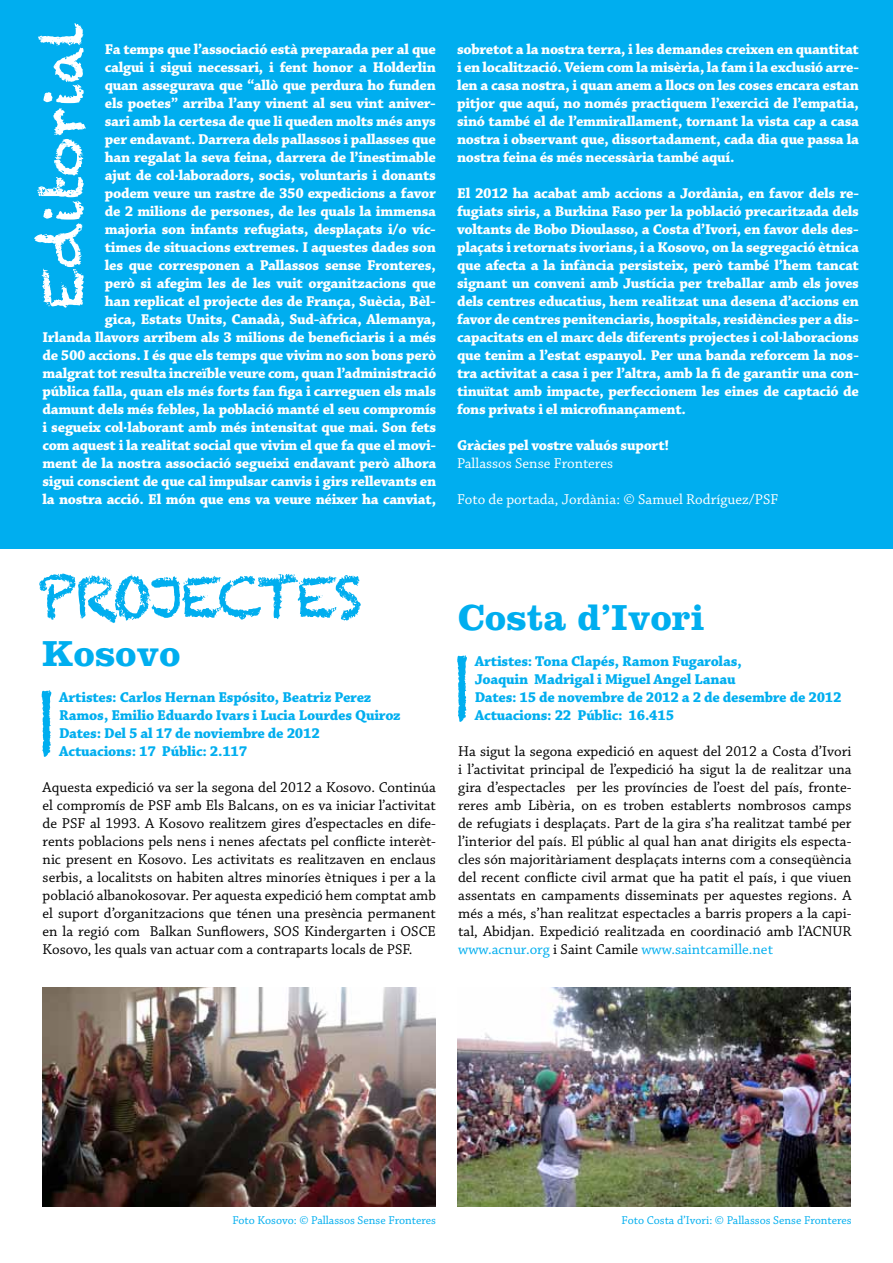
<style>
.page{position:relative;width:893px;height:1263px;background:#fff}
.page>*{position:absolute;margin:0;border:0;box-sizing:border-box;transform-origin:0 0}
.t1{font:55.5px "Chalkduster";letter-spacing:-.05em;color:#00aeef}
.t2{font:55.5px "Chalkduster";letter-spacing:.01em;color:#fff}
.t3{font:700 37.5px "Clarendon";color:#00aeef}
.t4{font:700 15px/18px "Chaparral Pro";letter-spacing:-.02em;color:#fff;text-align:justify}
.t5{font:15px/18px "Chaparral Pro";color:#000;text-align:justify}
.t6{font:700 15px/18px "Chaparral Pro";letter-spacing:-.015em;color:#00aeef}
.t7{font:15px "Chaparral Pro";color:#fff}
.t8{font:12px "Chaparral Pro";color:#00aeef}
.s1{color:#00aeef}
</style>
<div class="page">
<div style="left:0;top:0;width:893px;height:549px;background:#00aeef"></div>
<img style="left:43px;top:987px;width:393px;height:219px">
<img style="left:457px;top:987px;width:393px;height:219px">
<h1 class="t2" style="left:30px;top:309px;width:289px;rotate:-90deg">Editorial</h1>
<p class="t4" style="left:43px;top:41px;width:395px;text-align:right">Fa temps que l’associació està preparada per al que<br>calgui i sigui necessari, i fent honor a Holderlin<br>quan assegurava que “allò que perdura ho funden<br>els poetes” arriba l’any vinent al seu vint aniver-<br>sari amb la certesa de que li queden molts més anys<br>per endavant. Darrera dels pallassos i pallasses que<br>han regalat la seva feina, darrera de l’inestimable<br>ajut de col·laboradors, socis, voluntaris i donants<br>podem veure un rastre de 350 expedicions a favor<br>de 2 milions de persones, de les quals la immensa<br>majoria son infants refugiats, desplaçats i/o víc-<br>times de situacions extremes. I aquestes dades son<br>les que corresponen a Pallassos sense Fronteres,<br>però si afegim les de les vuit organitzacions que<br>han replicat el projecte des de França, Suècia, Bèl-<br>gica, Estats Units, Canadà, Sud-àfrica, Alemanya,<br>Irlanda llavors arribem als 3 milions de beneficiaris i a més de 500 accions. I és que els temps que vivim no son bons però malgrat tot resulta increïble veure com, quan l’administració pública falla, quan els més forts fan figa i carreguen els mals damunt dels més febles, la població manté el seu compromís i segueix col·laborant amb més intensitat que mai. Son fets com aquest i la realitat social que vivim el que fa que el movi&shy;ment de la nostra associació segueixi endavant però alhora sigui conscient de que cal impulsar canvis i girs rellevants en la nostra acció. El món que ens va veure néixer ha canviat,</p>
<p class="t4" style="left:457px;top:41px;width:403px">sobretot a la nostra terra, i les demandes creixen en quantitat i en localització. Veiem com la misèria, la fam i la exclusió arre&shy;len a casa nostra, i quan anem a llocs on les coses encara estan pitjor que aquí, no només practiquem l’exercici de l’empatia, sinó també el de l’emmirallament, tornant la vista cap a casa nostra i observant que, dissortadament, cada dia que passa la nostra feina és més necessària també aquí.</p>
<p class="t4" style="left:457px;top:185px;width:403px">El 2012 ha acabat amb accions a Jordània, en favor dels re&shy;fugiats siris, a Burkina Faso per la població precaritzada dels voltants de Bobo Dioulasso, a Costa d’Ivori, en favor dels des&shy;plaçats i retornats ivorians, i a Kosovo, on la segregació ètnica que afecta a la infància persisteix, però també l’hem tancat signant un conveni amb Justícia per treballar amb els joves dels centres educatius, hem realitzat una desena d’accions en favor de centres penitenciaris, hospitals, residències per a dis&shy;capacitats en el marc dels diferents projectes i col·laboracions que tenim a l’estat espanyol. Per una banda reforcem la nos&shy;tra activitat a casa i per l’altra, amb la fi de garantir una con&shy;tinuïtat amb impacte, perfeccionem les eines de captació de fons privats i el microfinançament.</p>
<p class="t4" style="left:457px;top:437px;width:214px">Gràcies pel vostre valuós suport!</p>
<p class="t7" style="left:457px;top:455px;width:157px">Pallassos Sense Fronteres</p>
<p class="t7" style="left:457px;top:491px;width:323px">Foto de portada, Jordània: © Samuel Rodríguez/PSF</p>
<h1 class="t1" style="left:37px;top:564px;width:326px">PROJECTES</h1>
<h2 class="t3" style="left:43px;top:631px;width:139px">Kosovo</h2>
<p class="t6" style="left:59px;top:689px;width:343px">Artistes: Carlos Hernan Espósito, Beatriz Perez Ramos, Emilio Eduardo Ivars i Lucia Lourdes Quiroz Dates: Del 5 al 17 de noviembre de 2012<br>Actuacions: 17 Públic: 2.117</p>
<p class="t5" style="left:43px;top:779px;width:395px">Aquesta expedició va ser la segona del 2012 a Kosovo. Continúa el compromís de PSF amb Els Balcans, on es va iniciar l’activitat de PSF al 1993. A Kosovo realitzem gires d’espectacles en dife&shy;rents poblacions pels nens i nenes afectats pel conflicte interèt&shy;nic present en Kosovo. Les activitats es realitzaven en enclaus serbis, a localitsts on habiten altres minoríes ètniques i per a la població albanokosovar. Per aquesta expedició hem comptat amb el suport d’organitzacions que ténen una presència permanent en la regió com Balkan Sunflowers, SOS Kindergarten i OSCE Kosovo, les quals van actuar com a contraparts locals de PSF.</p>
<h1 class="t1" style="left:37px;top:689px;width:19px">|</h1>
<h2 class="t3" style="left:458px;top:595px;width:248px">Costa d’Ivori</h2>
<p class="t6" style="left:475px;top:653px;width:368px">Artistes: Tona Clapés, Ramon Fugarolas,<br>Joaquin Madrigal i Miguel Angel Lanau<br>Dates: 15 de novembre de 2012 a 2 de desembre de 2012<br>Actuacions: 22 Públic: 16.415</p>
<p class="t5" style="left:458px;top:743px;width:395px">Ha sigut la segona expedició en aquest del 2012 a Costa d’Ivori i l’activitat principal de l’expedició ha sigut la de realitzar una gira d’espectacles per les províncies de l’oest del país, fronte&shy;reres amb Libèria, on es troben establerts nombrosos camps de refugiats i desplaçats. Part de la gira s’ha realitzat també per l’interior del país. El públic al qual han anat dirigits els especta&shy;cles són majoritàriament desplaçats interns com a conseqüència del recent conflicte civil armat que ha patit el país, i que viuen assentats en campaments disseminats per aquestes regions. A més a més, s’han realitzat espectacles a barris propers a la capi&shy;tal, Abidjan. Expedició realitzada en coordinació amb l’ACNUR <span class="s1">www.acnur.org</span> i Saint Camile <span class="s1">www.saintcamille.net</span></p>
<h1 class="t1" style="left:453px;top:654px;width:19px">|</h1>
<p class="t8" style="left:232px;top:1214px;width:205px">Foto Kosovo: © Pallassos Sense Fronteres</p>
<p class="t8" style="left:622px;top:1214px;width:231px">Foto Costa d’Ivori: © Pallassos Sense Fronteres</p>
</div>
